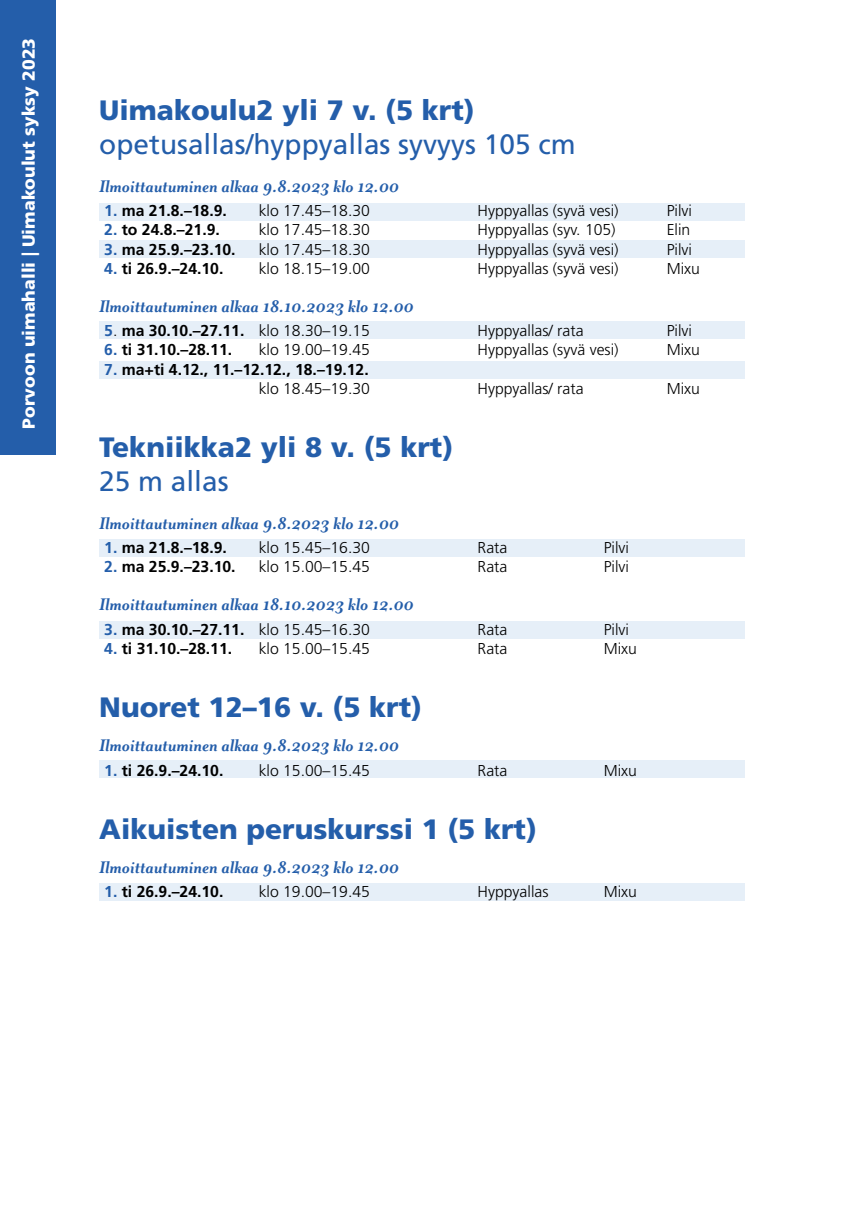
<style>
.page{position:relative;width:844px;height:1216px;background:#fff}
.page>*{position:absolute;margin:0;border:0;box-sizing:border-box;transform-origin:0 0}
.t1{font:900 28px/33.6px "Frutiger LT Std";color:#245eaa}
.t2{font:28px/33.6px "Frutiger LT Std";color:#245eaa}
.P_yläotsikko{font:italic 700 19.25px "Mrs Eaves OT";color:#245eaa}
.t3{font:900 17.5px "Frutiger LT Std";color:#fff}
.P_leipis{font:300 15.75px "Frutiger LT Std";color:#000}
.P_leipis-2{font:700 15.75px "Frutiger LT Std";color:#000}
.s1{font-weight:900}
.s2{color:#245eaa}
.s3{font-weight:700;color:#245eaa}
.s4{font-weight:700}
.s5{font-weight:400}
.s6{font-weight:300}
</style>
<div class="page">
<div style="left:99px;top:203px;width:645px;height:18px;background:#e6eff8"></div>
<div style="left:99px;top:321px;width:645px;height:18px;background:#e6eff8"></div>
<div style="left:99px;top:539px;width:645px;height:18px;background:#e6eff8"></div>
<div style="left:99px;top:621px;width:645px;height:18px;background:#e6eff8"></div>
<div style="left:99px;top:760px;width:645px;height:18px;background:#e6eff8"></div>
<div style="left:99px;top:883px;width:645px;height:17px;background:#e6eff8"></div>
<div style="left:99px;top:241px;width:645px;height:17px;background:#e6eff8"></div>
<div style="left:99px;top:361px;width:645px;height:17px;background:#e6eff8"></div>
<div style="left:0;top:0;width:56px;height:454px;background:#245eaa"></div>
<p class="t3" style="left:18px;top:428px;width:392px;rotate:-90deg">Porvoon uimahalli | Uimakoulut syksy 2023</p>
<h2 class="t2" style="left:99px;top:94px;width:478px"><span class="s1">Uimakoulu2 yli 7 v. (5 krt) </span>opetusallas/hyppyallas syvyys 105 cm</h2>
<p class="P_yläotsikko" style="left:99px;top:176px;width:301px">Ilmoittautuminen alkaa 9.8.2023 klo 12.00</p>
<p class="P_leipis-2" style="left:104px;top:201px;width:124px"><span class="s2">1.</span> ma 21.8.–18.9.</p>
<p class="P_leipis" style="left:258px;top:202px;width:113px">klo 17.45–18.30</p>
<p class="P_leipis" style="left:477px;top:202px;width:142px">Hyppyallas (syvä vesi)</p>
<p class="P_leipis" style="left:666px;top:202px;width:27px">Pilvi</p>
<p class="P_leipis-2" style="left:104px;top:221px;width:117px"><span class="s2">2.</span> to 24.8.–21.9.</p>
<p class="P_leipis" style="left:258px;top:221px;width:113px">klo 17.45–18.30</p>
<p class="P_leipis" style="left:477px;top:221px;width:139px">Hyppyallas (syv. 105)</p>
<p class="P_leipis" style="left:666px;top:221px;width:25px">Elin</p>
<p class="P_leipis-2" style="left:104px;top:240px;width:133px"><span class="s2">3.</span> ma 25.9.–23.10.</p>
<p class="P_leipis" style="left:258px;top:240px;width:113px">klo 17.45–18.30</p>
<p class="P_leipis" style="left:477px;top:240px;width:142px">Hyppyallas (syvä vesi)</p>
<p class="P_leipis" style="left:666px;top:240px;width:27px">Pilvi</p>
<p class="P_leipis-2" style="left:104px;top:259px;width:121px"><span class="s2">4.</span> ti 26.9.–24.10.</p>
<p class="P_leipis" style="left:258px;top:259px;width:113px">klo 18.15–19.00</p>
<p class="P_leipis" style="left:477px;top:259px;width:142px">Hyppyallas (syvä vesi)</p>
<p class="P_leipis" style="left:666px;top:259px;width:35px">Mixu</p>
<p class="P_yläotsikko" style="left:99px;top:295px;width:316px">Ilmoittautuminen alkaa 18.10.2023 klo 12.00</p>
<p class="P_leipis" style="left:104px;top:322px;width:267px"><span class="s3">5</span>. <span class="s4">ma 30.10.–27.11.</span> klo 18.30–19.15</p>
<p class="P_leipis" style="left:477px;top:322px;width:107px">Hyppyallas/ rata</p>
<p class="P_leipis" style="left:666px;top:322px;width:27px">Pilvi</p>
<p class="P_leipis-2" style="left:104px;top:340px;width:129px"><span class="s2">6.</span> ti 31.10.–28.11.</p>
<p class="P_leipis" style="left:258px;top:341px;width:113px">klo 19.00–19.45</p>
<p class="P_leipis" style="left:477px;top:341px;width:142px">Hyppyallas (syvä vesi)</p>
<p class="P_leipis" style="left:666px;top:341px;width:35px">Mixu</p>
<p class="P_leipis-2" style="left:104px;top:360px;width:266px"><span class="s2">7.</span> ma+ti 4.12., 11.–12.12., 18.–19.12.</p>
<p class="P_leipis" style="left:258px;top:379px;width:113px">klo 18.45–19.30</p>
<p class="P_leipis" style="left:477px;top:379px;width:107px">Hyppyallas/ rata</p>
<p class="P_leipis" style="left:666px;top:379px;width:35px">Mixu</p>
<h2 class="t1" style="left:99px;top:430px;width:355px">Tekniikka2 yli 8 v. (5 krt)<br><span class="s5">25 m allas</span></h2>
<p class="P_yläotsikko" style="left:99px;top:512px;width:301px">Ilmoittautuminen alkaa 9.8.2023 klo 12.00</p>
<p class="P_leipis-2" style="left:104px;top:538px;width:124px"><span class="s2">1.</span> ma 21.8.–18.9.</p>
<p class="P_leipis" style="left:258px;top:539px;width:113px">klo 15.45–16.30</p>
<p class="P_leipis" style="left:477px;top:539px;width:31px">Rata</p>
<p class="P_leipis" style="left:603px;top:539px;width:27px">Pilvi</p>
<p class="P_leipis-2" style="left:104px;top:557px;width:133px"><span class="s2">2.</span> ma 25.9.–23.10.</p>
<p class="P_leipis" style="left:258px;top:558px;width:113px">klo 15.00–15.45</p>
<p class="P_leipis" style="left:477px;top:558px;width:31px">Rata</p>
<p class="P_leipis" style="left:603px;top:558px;width:27px">Pilvi</p>
<p class="P_yläotsikko" style="left:99px;top:594px;width:316px">Ilmoittautuminen alkaa 18.10.2023 klo 12.00</p>
<p class="P_leipis-2" style="left:104px;top:620px;width:267px"><span class="s2">3.</span> ma 30.10.–27.11. <span class="s6">klo 15.45–16.30</span></p>
<p class="P_leipis" style="left:477px;top:620px;width:31px">Rata</p>
<p class="P_leipis" style="left:603px;top:620px;width:27px">Pilvi</p>
<p class="P_leipis-2" style="left:104px;top:639px;width:129px"><span class="s2">4.</span> ti 31.10.–28.11.</p>
<p class="P_leipis" style="left:258px;top:639px;width:113px">klo 15.00–15.45</p>
<p class="P_leipis" style="left:477px;top:639px;width:31px">Rata</p>
<p class="P_leipis" style="left:603px;top:639px;width:35px">Mixu</p>
<h2 class="t1" style="left:99px;top:690px;width:324px">Nuoret 12–16 v. (5 krt)</h2>
<p class="P_yläotsikko" style="left:99px;top:735px;width:301px">Ilmoittautuminen alkaa 9.8.2023 klo 12.00</p>
<p class="P_leipis-2" style="left:104px;top:761px;width:121px"><span class="s2">1.</span> ti 26.9.–24.10.</p>
<p class="P_leipis" style="left:258px;top:761px;width:113px">klo 15.00–15.45</p>
<p class="P_leipis" style="left:477px;top:761px;width:31px">Rata</p>
<p class="P_leipis" style="left:603px;top:761px;width:35px">Mixu</p>
<h2 class="t1" style="left:99px;top:812px;width:439px">Aikuisten peruskurssi 1 (5 krt)</h2>
<p class="P_yläotsikko" style="left:99px;top:856px;width:301px">Ilmoittautuminen alkaa 9.8.2023 klo 12.00</p>
<p class="P_leipis-2" style="left:104px;top:882px;width:121px"><span class="s2">1.</span> ti 26.9.–24.10.</p>
<p class="P_leipis" style="left:258px;top:883px;width:113px">klo 19.00–19.45</p>
<p class="P_leipis" style="left:477px;top:883px;width:72px">Hyppyallas</p>
<p class="P_leipis" style="left:603px;top:883px;width:35px">Mixu</p>
</div>
